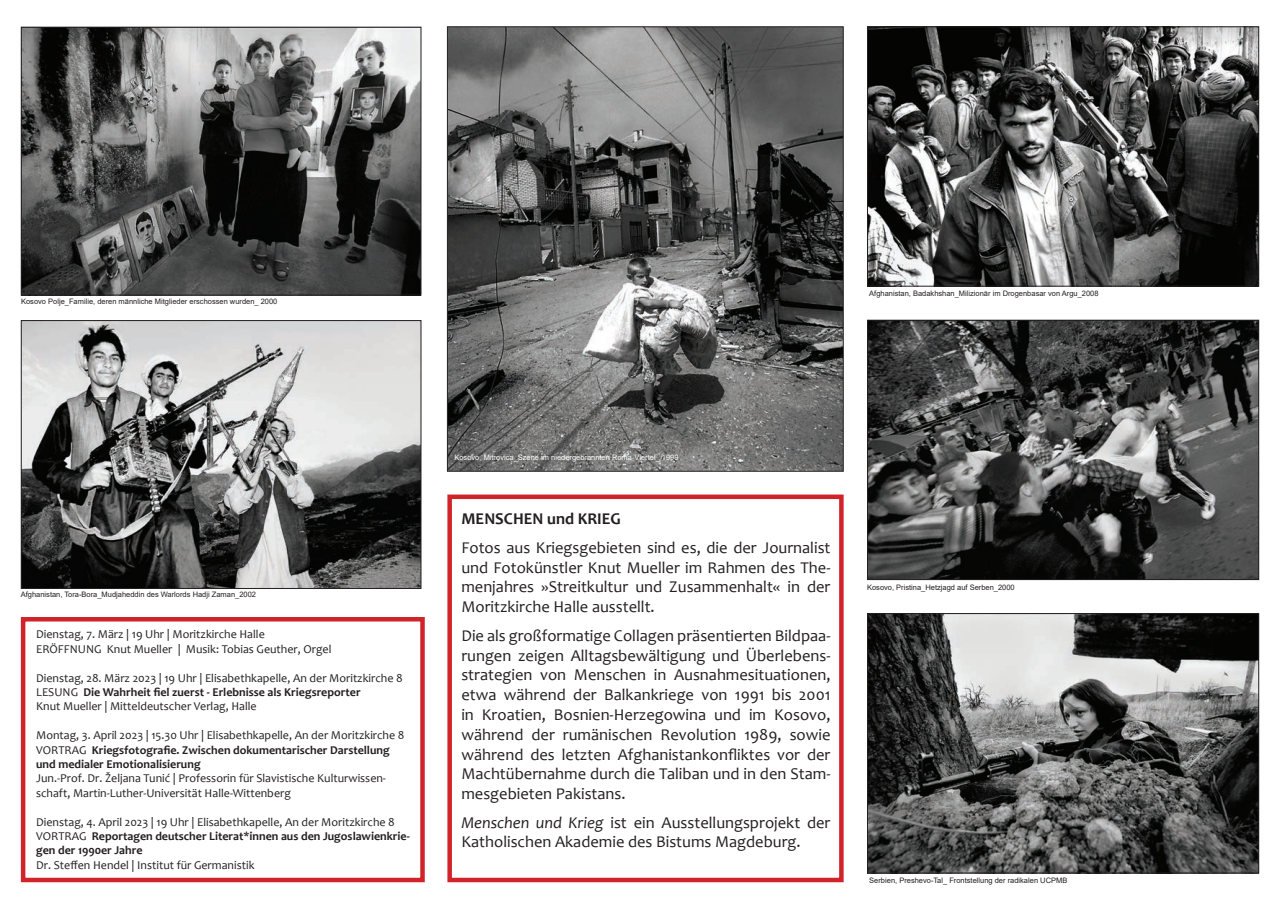
<style>
.page{position:relative;width:1280px;height:910px;background:#fff}
.page>*{position:absolute;margin:0;border:0;box-sizing:border-box;transform-origin:0 0}
.t1{font:16.5px/19.8px "Candara";color:#231f20;text-align:justify}
.t2{font:700 16.5px "Candara";color:#231f20}
.t3{font:12px/14.4px "Candara";color:#231f20}
.t4{font:700 12px/14.4px "Candara";color:#231f20}
.t5{font:7.5px "Arial";color:#231f20}
.t6{font:7.5px "Arial";color:#fff}
.s1{font-weight:700}
.s2{font-weight:400}
.s3{font-style:italic}
</style>
<div class="page">
<img style="left:23px;top:29px;width:396px;height:264px">
<div style="left:21px;top:27px;width:400px;height:268px;border:1px solid #231f20"></div>
<img style="left:23px;top:322px;width:396px;height:265px">
<div style="left:21px;top:320px;width:400px;height:269px;border:1px solid #231f20"></div>
<img style="left:869px;top:28px;width:388px;height:257px">
<div style="left:867px;top:26px;width:392px;height:261px;border:1px solid #231f20"></div>
<img style="left:869px;top:322px;width:388px;height:256px">
<div style="left:867px;top:320px;width:392px;height:260px;border:1px solid #231f20"></div>
<img style="left:869px;top:615px;width:388px;height:256px">
<div style="left:867px;top:613px;width:392px;height:260px;border:1px solid #231f20"></div>
<svg style="left:447px;top:26px;width:397px;height:446px;background:#656565"></svg>
<div style="left:447px;top:495px;width:397px;height:387px;border:4px solid #d1232a"></div>
<div style="left:21px;top:617px;width:404px;height:265px;border:4px solid #d1232a"></div>
<p class="t5" style="left:21px;top:296px;width:258px">Kosovo Polje_Familie, deren männliche Mitglieder erschossen wurden_ 2000</p>
<p class="t5" style="left:869px;top:288px;width:231px">Afghanistan, Badakhshan_Milizionär im Drogenbasar von Argu_2008</p>
<p class="t5" style="left:21px;top:590px;width:237px">Afghanistan, Tora-Bora_Mudjaheddin des Warlords Hadji Zaman_2002</p>
<p class="t3" style="left:36px;top:627px;width:297px">Dienstag, 7. März | 19 Uhr | Moritzkirche Halle<br>ERÖFFNUNG Knut Mueller | Musik: Tobias Geuther, Orgel</p>
<p class="t3" style="left:36px;top:670px;width:368px">Dienstag, 28. März 2023 | 19 Uhr | Elisabethkapelle, An der Moritzkirche 8<br>LESUNG <span class="s1">Die Wahrheit fiel zuerst - Erlebnisse als Kriegsreporter<br></span>Knut Mueller | Mitteldeutscher Verlag, Halle</p>
<p class="t4" style="left:36px;top:728px;width:370px"><span class="s2">Montag, 3. April 2023 | 15.30 Uhr | Elisabethkapelle, An der Moritzkirche 8<br>VORTRAG</span> Kriegsfotografie. Zwischen dokumentarischer Darstellung und medialer Emotionalisierung</p>
<p class="t3" style="left:36px;top:771px;width:351px">Jun.-Prof. Dr. Željana Tunić | Professorin für Slavistische Kulturwissen&shy;schaft, Martin-Luther-Universität Halle-Wittenberg</p>
<p class="t4" style="left:36px;top:814px;width:375px"><span class="s2">Dienstag, 4. April 2023 | 19 Uhr | Elisabethkapelle, An der Moritzkirche 8<br>VORTRAG</span> Reportagen deutscher Literat*innen aus den Jugoslawienkrie&shy;gen der 1990er Jahre</p>
<p class="t3" style="left:36px;top:858px;width:220px">Dr. Steffen Hendel | Institut für Germanistik</p>
<p class="t6" style="left:454px;top:452px;width:226px">Kosovo, Mitrovica_Szene im niedergebrannten Roma-Viertel_ 1999</p>
<p class="t2" style="left:461px;top:509px;width:161px">MENSCHEN und KRIEG</p>
<p class="t1" style="left:461px;top:537px;width:371px">Fotos aus Kriegsgebieten sind es, die der Journalist und Fotokünstler Knut Mueller im Rahmen des The&shy;menjahres »Streitkultur und Zusammenhalt« in der Moritzkirche Halle ausstellt.</p>
<p class="t1" style="left:461px;top:625px;width:371px">Die als großformatige Collagen präsentierten Bildpaa&shy;rungen zeigen Alltagsbewältigung und Überlebens&shy;strategien von Menschen in Ausnahmesituationen, etwa während der Balkankriege von 1991 bis 2001 in Kroatien, Bosnien-Herzegowina und im Kosovo, während der rumänischen Revolution 1989, sowie während des letzten Afghanistankonfliktes vor der Machtübernahme durch die Taliban und in den Stam&shy;mesgebieten Pakistans.</p>
<p class="t1" style="left:461px;top:812px;width:371px"><span class="s3">Menschen und Krieg</span> ist ein Ausstellungsprojekt der<br>Katholischen Akademie des Bistums Magdeburg.</p>
<p class="t5" style="left:867px;top:582px;width:149px">Kosovo, Pristina_Hetzjagd auf Serben_2000</p>
<p class="t5" style="left:869px;top:875px;width:199px">Serbien, Preshevo-Tal_ Frontstellung der radikalen UCPMB</p>
</div>
